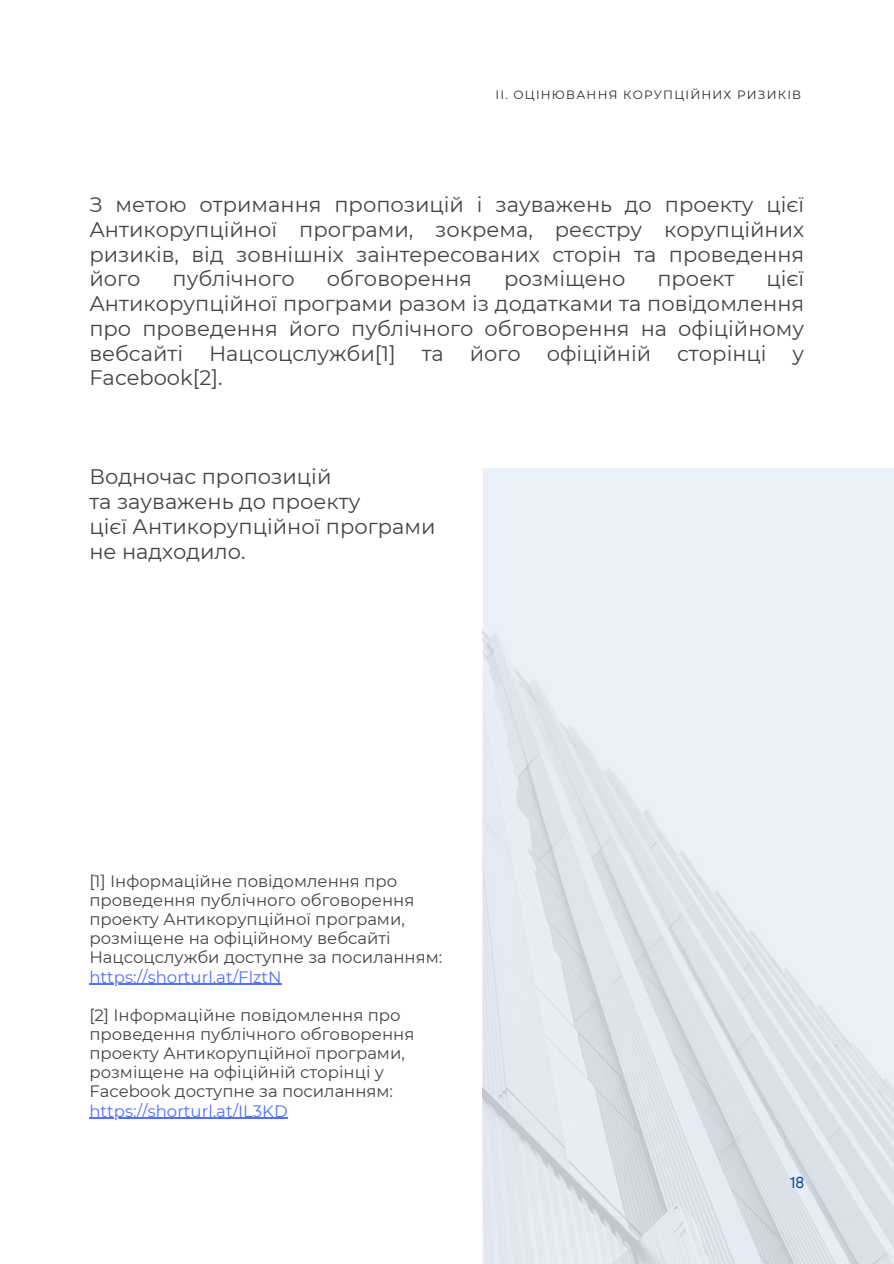
<style>
.page{position:relative;width:894px;height:1264px;background:#fff}
.page>*{position:absolute;margin:0;border:0;box-sizing:border-box;transform-origin:0 0}
.t1{font:21px/24.8px "Montserrat";color:#444440;text-align:justify}
.t2{font:16.5px/19.2px "Montserrat";color:#444440}
.t3{font:16.5px "Montserrat";color:#5271ff}
.t4{font:15.75px "TT Hoves";color:#07428a}
.t5{font:12px "Montserrat";letter-spacing:.1em;color:#222932}
</style>
<div class="page">
<svg style="left:483px;top:468px;width:410px;height:795px;background:#e3e9f0"></svg>
<hr style="left:89px;top:983px;width:192px;height:1px;background:#5271ff">
<hr style="left:89px;top:1117px;width:198px;height:1px;background:#5271ff">
<p class="t5" style="left:495px;top:87px;width:307px">ІІ. ОЦІНЮВАННЯ КОРУПЦІЙНИХ РИЗИКІВ</p>
<p class="t1" style="left:89px;top:192px;width:716px">З метою отримання пропозицій і зауважень до проекту цієї Антикорупційної програми, зокрема, реєстру корупційних ризиків, від зовнішніх заінтересованих сторін та проведення його</p>
<p class="t1" style="left:172px;top:266px;width:124px">публічного</p>
<p class="t1" style="left:327px;top:266px;width:147px">обговорення</p>
<p class="t1" style="left:504px;top:266px;width:123px">розміщено</p>
<p class="t1" style="left:657px;top:266px;width:78px">проект</p>
<p class="t1" style="left:89px;top:266px;width:716px;text-indent:677px">цієї Антикорупційної програми разом із додатками та повідомлення про проведення його публічного обговорення на офіційному вебсайті Нацсоцслужби[1] та його офіційній сторінці у Facebook[2].</p>
<p class="t1" style="left:89px;top:464px;width:347px;text-align:left">Водночас пропозицій<br>та зауважень до проекту<br>цієї Антикорупційної програми не надходило.</p>
<p class="t2" style="left:89px;top:871px;width:354px">[1] Інформаційне повідомлення про проведення публічного обговорення проекту Антикорупційної програми, розміщене на офіційному вебсайті Нацсоцслужби доступне за посиланням:</p>
<p class="t3" style="left:89px;top:966px;width:194px">https://shorturl.at/FlztN</p>
<p class="t2" style="left:89px;top:1005px;width:326px">[2] Інформаційне повідомлення про проведення публічного обговорення проекту Антикорупційної програми, розміщене на офіційній сторінці у Facebook доступне за посиланням:</p>
<p class="t3" style="left:89px;top:1100px;width:200px">https://shorturl.at/IL3KD</p>
<p class="t4" style="left:790px;top:1172px;width:16px">18</p>
</div>
